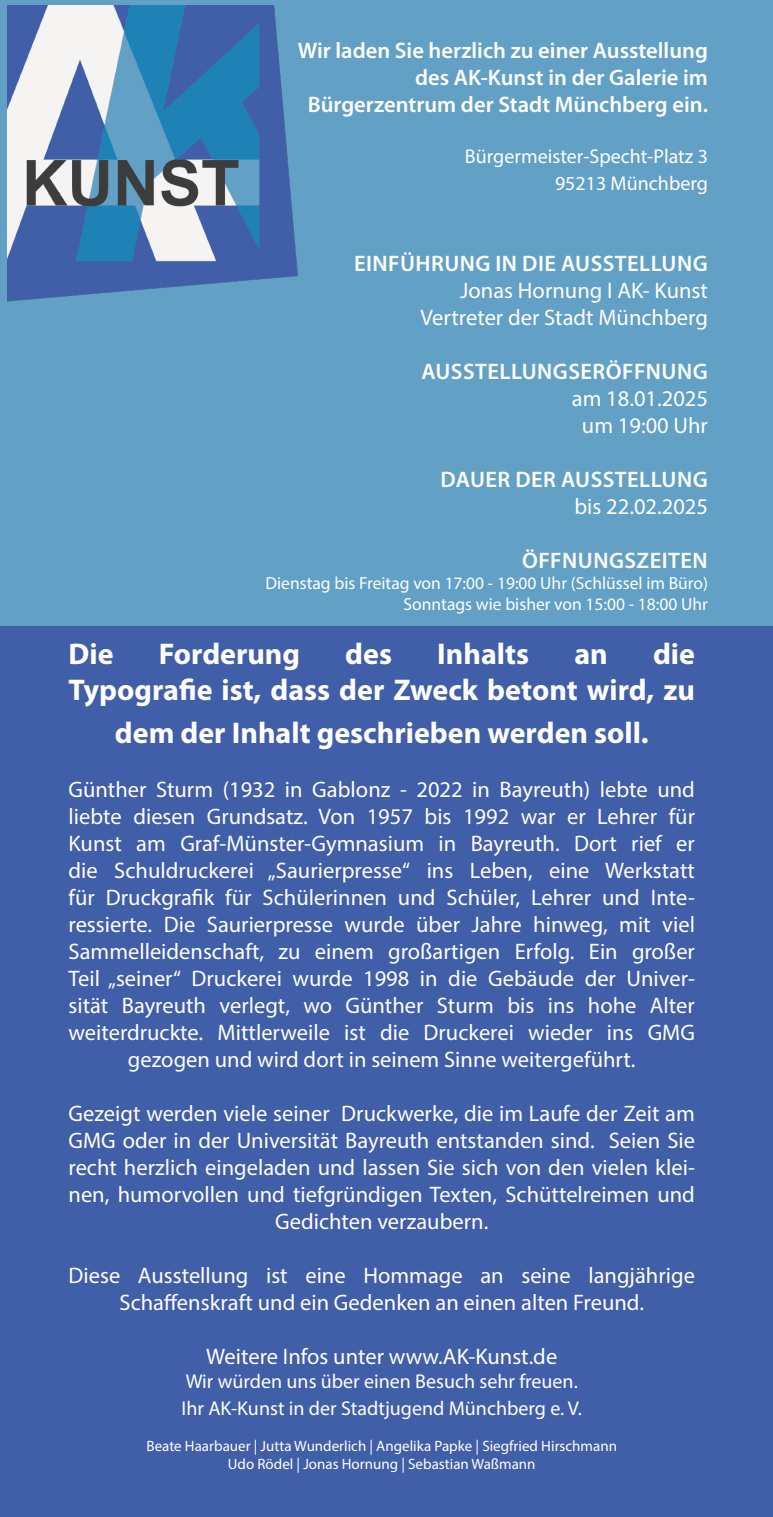
<style>
.page{position:relative;width:773px;height:1517px;background:#fff}
.page>*{position:absolute;margin:0;border:0;box-sizing:border-box;transform-origin:0 0}
.t1{font:700 30px/36px "Myriad Pro";color:#fff;text-align:right}
.t2{font:22.5px/27px "Myriad Pro";color:#fff;text-align:center}
.t3{font:600 22.5px "Myriad Pro";color:#fff}
.t4{font:600 22.5px "Myriad Pro";letter-spacing:.02em;color:#fff}
.t5{font:20px "Myriad Pro";color:#fff}
.t6{font:17.5px "Myriad Pro";color:#fff}
.t7{font:15px "Myriad Pro";color:#fff}
</style>
<div class="page">
<div style="left:0;top:0;width:772px;height:650px;background:#63a0c6"></div>
<div style="left:0;top:626px;width:772px;height:891px;background:#415ea8"></div>
<img style="left:8px;top:5px;width:290px;height:297px">
<p class="t3" style="left:298px;top:36px;width:411px">Wir laden Sie herzlich zu einer Ausstellung</p>
<p class="t3" style="left:415px;top:63px;width:294px">des AK-Kunst in der Galerie im</p>
<p class="t3" style="left:308px;top:90px;width:401px">Bürgerzentrum der Stadt Münchberg ein.</p>
<p class="t5" style="left:465px;top:144px;width:244px">Bürgermeister-Specht-Platz 3</p>
<p class="t5" style="left:555px;top:171px;width:154px">95213 Münchberg</p>
<p class="t4" style="left:354px;top:249px;width:355px">EINFÜHRUNG IN DIE AUSSTELLUNG</p>
<p class="t2" style="left:460px;top:276px;width:249px">Jonas Hornung I AK- Kunst</p>
<p class="t2" style="left:420px;top:303px;width:289px">Vertreter der Stadt Münchberg</p>
<p class="t4" style="left:421px;top:357px;width:288px">AUSSTELLUNGSERÖFFNUNG</p>
<p class="t2" style="left:571px;top:384px;width:138px">am 18.01.2025</p>
<p class="t2" style="left:582px;top:411px;width:127px">um 19:00 Uhr</p>
<p class="t4" style="left:440px;top:465px;width:269px">DAUER DER AUSSTELLUNG</p>
<p class="t2" style="left:574px;top:492px;width:135px">bis 22.02.2025</p>
<p class="t4" style="left:522px;top:546px;width:187px">ÖFFNUNGSZEITEN</p>
<p class="t6" style="left:265px;top:572px;width:444px">Dienstag bis Freitag von 17:00 - 19:00 Uhr (Schlüssel im Büro)</p>
<p class="t6" style="left:403px;top:593px;width:306px">Sonntags wie bisher von 15:00 - 18:00 Uhr</p>
<p class="t1" style="left:69px;top:635px;width:627px">die<br>Typografie ist, dass der Zweck betont wird, zu</p>
<p class="t1" style="left:115px;top:713px;width:535px">dem der Inhalt geschrieben werden soll.</p>
<p class="t2" style="left:69px;top:775px;width:628px">Günther Sturm (1932 in Gablonz - 2022 in Bayreuth) lebte und liebte diesen Grundsatz. Von 1957 bis 1992 war er Lehrer für Kunst am Graf-Münster-Gymnasium in Bayreuth. Dort rief er die Schuldruckerei „Saurierpresse“ ins Leben, eine Werkstatt für Druckgrafik für Schülerinnen und Schüler, Lehrer und Inte&shy;ressierte. Die Saurierpresse wurde über Jahre hinweg, mit viel Sammelleidenschaft, zu einem großartigen Erfolg. Ein großer Teil „seiner“ Druckerei wurde 1998 in die Gebäude der Univer&shy;sität Bayreuth verlegt, wo Günther Sturm bis ins hohe Alter weiterdruckte. Mittlerweile ist die Druckerei wieder ins GMG gezogen und wird dort in seinem Sinne weitergeführt.</p>
<p class="t2" style="left:69px;top:1099px;width:628px">Gezeigt werden viele seiner Druckwerke, die im Laufe der Zeit am GMG oder in der Universität Bayreuth entstanden sind. Seien Sie recht herzlich eingeladen und lassen Sie sich von den vielen klei&shy;nen, humorvollen und tiefgründigen Texten, Schüttelreimen und Gedichten verzaubern.</p>
<p class="t2" style="left:69px;top:1261px;width:628px">Diese Ausstellung ist eine Hommage an seine langjährige<br>Schaffenskraft und ein Gedenken an einen alten Freund.</p>
<p class="t2" style="left:206px;top:1342px;width:352px">Weitere Infos unter www.AK-Kunst.de</p>
<p class="t5" style="left:186px;top:1368px;width:393px">Wir würden uns über einen Besuch sehr freuen.</p>
<p class="t5" style="left:181px;top:1395px;width:402px">Ihr AK-Kunst in der Stadtjugend Münchberg e. V.</p>
<p class="t7" style="left:146px;top:1436px;width:472px">Beate Haarbauer | Jutta Wunderlich | Angelika Papke | Siegfried Hirschmann</p>
<p class="t7" style="left:228px;top:1454px;width:309px">Udo Rödel | Jonas Hornung | Sebastian Waßmann</p>
<p class="t1" style="left:69px;top:635px;width:47px">Die</p>
<p class="t1" style="left:159px;top:635px;width:143px">Forderung</p>
<p class="t1" style="left:345px;top:635px;width:48px">des</p>
<p class="t1" style="left:437px;top:635px;width:93px">Inhalts</p>
<p class="t1" style="left:574px;top:635px;width:35px">an</p>
</div>
